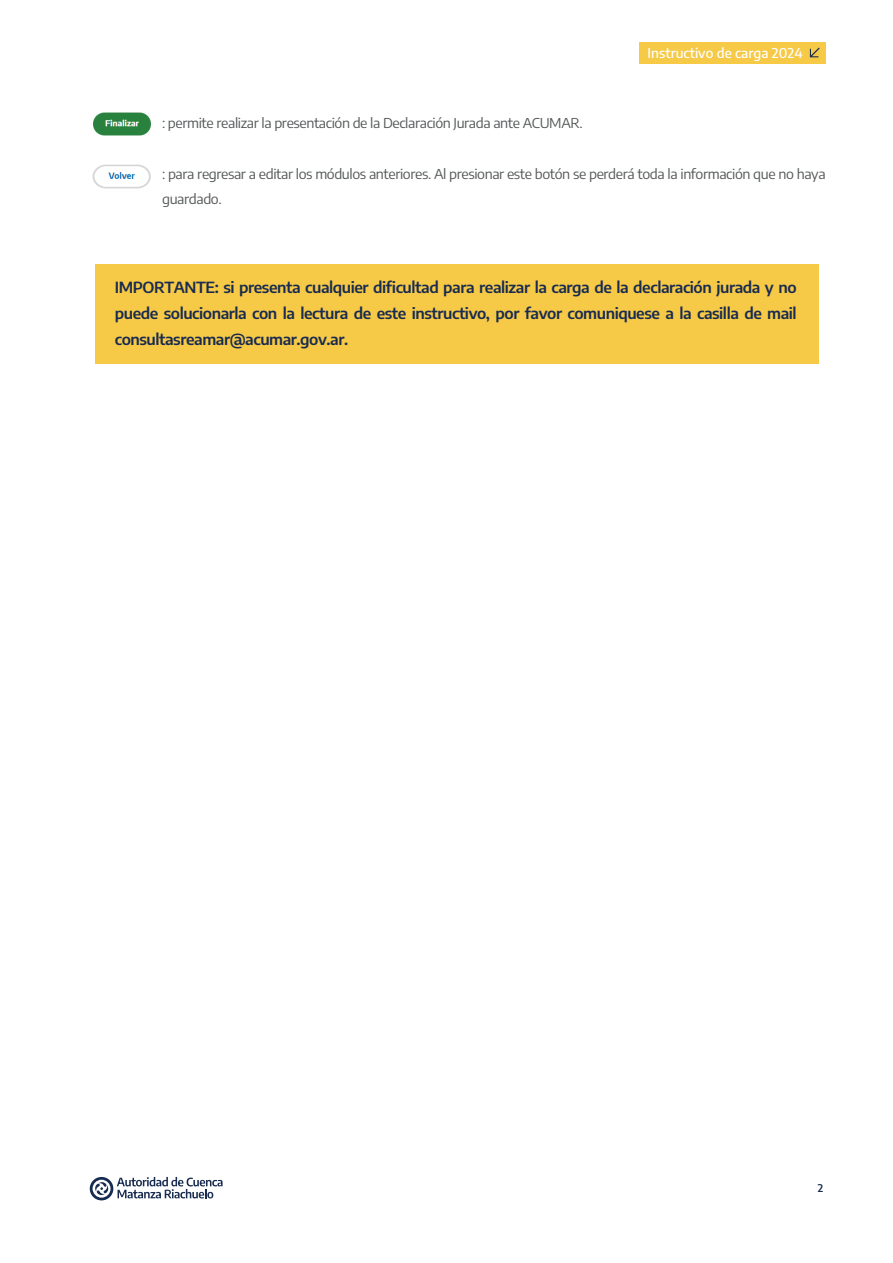
<style>
.page{position:relative;width:893px;height:1263px;background:#fff}
.page>*{position:absolute;margin:0;border:0;box-sizing:border-box;transform-origin:0 0}
.t1{font:600 15.15px/25.7px "Encode Sans";letter-spacing:-.03em;color:#182b50;text-align:justify;scale:1.05 1}
.t2{font:500 13.65px "Encode Sans";color:#fff}
.t3{font:13.5px/25.5px "Encode Sans";letter-spacing:-.03em;color:#545758;scale:1.05 1}
.t4{font:600 10.5px "Encode Sans";color:#182b50}
</style>
<div class="page">
<div style="left:640px;top:42px;width:186px;height:21px;background:#f6c947"></div>
<svg style="left:810px;top:48px;width:10px;height:9px"></svg>
<svg style="left:90px;top:1177px;width:133px;height:23px"></svg>
<div style="left:95px;top:264px;width:723px;height:100px;background:#f6c947"></div>
<img style="left:93px;top:112px;width:58px;height:24px">
<img style="left:93px;top:164px;width:58px;height:25px">
<img style="left:105px;top:170px;width:33px;height:12px">
<p class="t2" style="left:648px;top:43px;width:156px">Instructivo de carga 2024</p>
<p class="t3" style="left:162px;top:109px;width:402px">: permite realizar la presentación de la Declaración Jurada ante ACUMAR.</p>
<p class="t3" style="left:162px;top:160px;width:633px">: para regresar a editar los módulos anteriores. Al presionar este botón se perderá toda la información que no haya guardado.</p>
<p class="t1" style="left:115px;top:274px;width:651px">IMPORTANTE: si presenta cualquier dificultad para realizar la carga de la declaración jurada y no puede solucionarla con la lectura de este instructivo, por favor comuniquese a la casilla de mail consultasreamar@acumar.gov.ar.</p>
<p class="t4" style="left:818px;top:1180px;width:7px">2</p>
</div>
